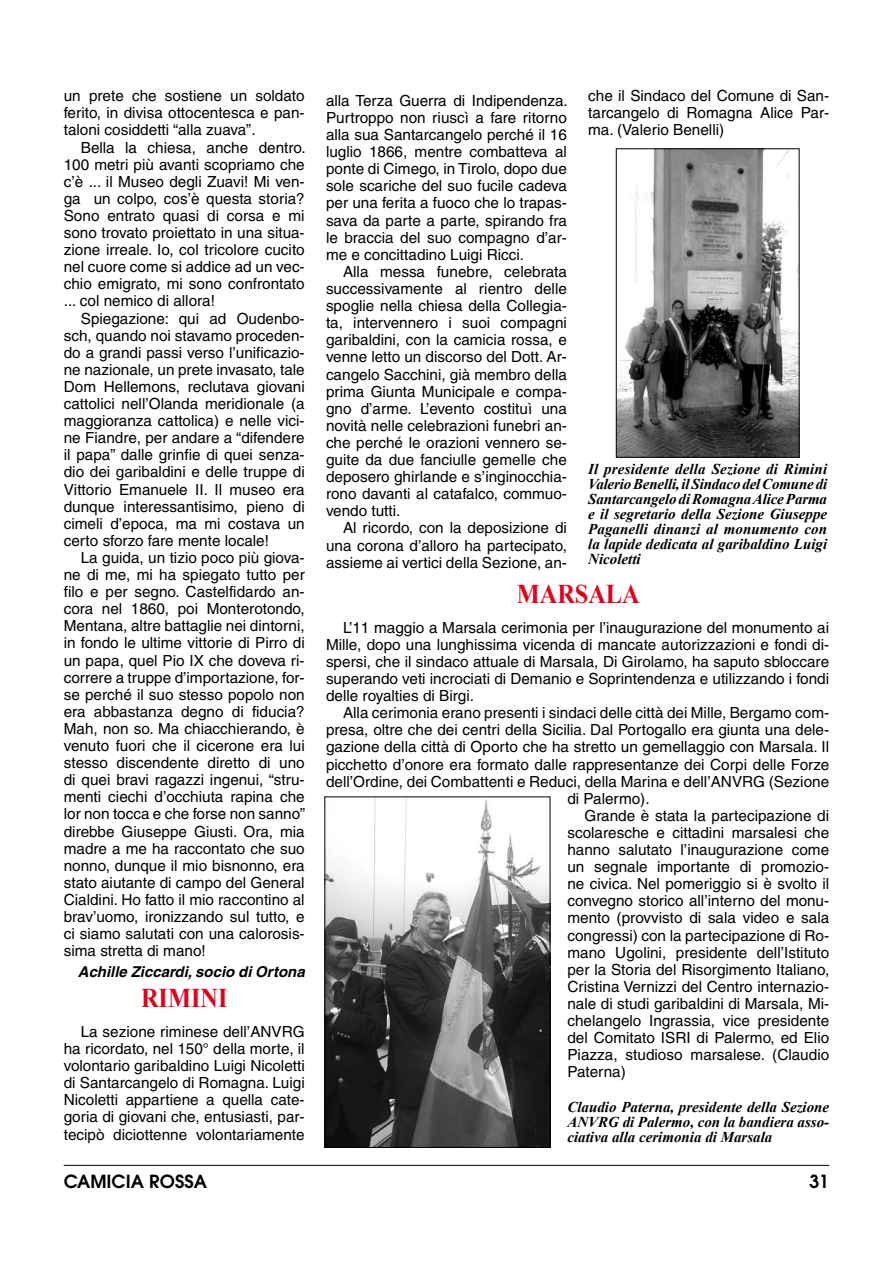
<style>
.page{position:relative;width:893px;height:1263px;background:#fff}
.page>*{position:absolute;margin:0;border:0;box-sizing:border-box;transform-origin:0 0}
.t1{font:700 27px "Times New Roman";color:#e2001a;scale:.9 1}
.t2{font:600 18px "Avant Garde";color:#000}
.t3{font:15.3px/17.1px "Helvetica";color:#000;text-align:justify}
.t4{font:italic 700 15px/15px "Times New Roman";color:#000;text-align:justify}
.t5{font:italic 700 15px "Helvetica";color:#000}
</style>
<div class="page">
<hr style="left:64px;top:1165px;width:765px;height:1px;background:#000">
<img style="left:618px;top:150px;width:179px;height:306px">
<div style="left:616px;top:148px;width:183px;height:310px;border:1px solid #000"></div>
<img style="left:326px;top:798px;width:222px;height:348px">
<div style="left:324px;top:796px;width:226px;height:352px;border:1px solid #000"></div>
<p class="t3" style="left:64px;top:87px;width:242px">un prete che sostiene un soldato ferito, in divisa ottocentesca e pan&shy;taloni cosiddetti “alla zuava”.</p>
<p class="t3" style="left:64px;top:139px;width:243px;text-indent:17px">Bella la chiesa, anche dentro.<br>100 metri più avanti scopriamo che c’è ... il Museo degli Zuavi! Mi ven&shy;ga un colpo, cos’è questa storia?<br>Sono entrato quasi di corsa e mi sono trovato proiettato in una situa&shy;zione irreale. Io, col tricolore cucito nel cuore come si addice ad un vec&shy;chio emigrato, mi sono confrontato ... col nemico di allora!</p>
<p class="t3" style="left:64px;top:310px;width:242px;text-indent:17px">Spiegazione: qui ad Oudenbo&shy;sch, quando noi stavamo proceden&shy;do a grandi passi verso l’unificazio&shy;ne nazionale, un prete invasato, tale Dom Hellemons, reclutava giovani cattolici nell’Olanda meridionale (a maggioranza cattolica) e nelle vici&shy;ne Fiandre, per andare a “difendere il papa” dalle grinfie di quei senza&shy;dio dei garibaldini e delle truppe di Vittorio Emanuele II. Il museo era dunque interessantisimo, pieno di cimeli d’epoca, ma mi costava un certo sforzo fare mente locale!</p>
<p class="t3" style="left:64px;top:549px;width:243px;text-indent:17px">La guida, un tizio poco più giova&shy;ne di me, mi ha spiegato tutto per filo e per segno. Castelfidardo an&shy;cora nel 1860, poi Monterotondo, Mentana, altre battaglie nei dintorni, in fondo le ultime vittorie di Pirro di un papa, quel Pio IX che doveva ri&shy;correre a truppe d’importazione, for&shy;se perché il suo stesso popolo non era abbastanza degno di fiducia?<br>Mah, non so. Ma chiacchierando, è venuto fuori che il cicerone era lui stesso discendente diretto di uno di quei bravi ragazzi ingenui, “stru&shy;menti ciechi d’occhiuta rapina che lor non tocca e che forse non sanno” direbbe Giuseppe Giusti. Ora, mia madre a me ha raccontato che suo nonno, dunque il mio bisnonno, era stato aiutante di campo del General Cialdini. Ho fatto il mio raccontino al brav’uomo, ironizzando sul tutto, e ci siamo salutati con una calorosis&shy;sima stretta di mano!</p>
<p class="t5" style="left:78px;top:963px;width:228px">Achille Ziccardi, socio di Ortona</p>
<h1 class="t1" style="left:141px;top:979px;width:97px">RIMINI</h1>
<p class="t3" style="left:64px;top:1023px;width:242px;text-indent:17px">La sezione riminese dell’ANVRG ha ricordato, nel 150° della morte, il volontario garibaldino Luigi Nicoletti di Santarcangelo di Romagna. Luigi Nicoletti appartiene a quella cate&shy;goria di giovani che, entusiasti, par&shy;tecipò diciottenne volontariamente</p>
<p class="t3" style="left:326px;top:92px;width:243px">alla Terza Guerra di Indipendenza.<br>Purtroppo non riuscì a fare ritorno alla sua Santarcangelo perché il 16 luglio 1866, mentre combatteva al ponte di Cimego, in Tirolo, dopo due sole scariche del suo fucile cadeva per una ferita a fuoco che lo trapas&shy;sava da parte a parte, spirando fra le braccia del suo compagno d’ar&shy;me e concittadino Luigi Ricci.</p>
<p class="t3" style="left:326px;top:263px;width:242px;text-indent:17px">Alla messa funebre, celebrata successivamente al rientro delle spoglie nella chiesa della Collegia&shy;ta, intervennero i suoi compagni garibaldini, con la camicia rossa, e venne letto un discorso del Dott. Ar&shy;cangelo Sacchini, già membro della prima Giunta Municipale e compa&shy;gno d’arme. L’evento costituì una novità nelle celebrazioni funebri an&shy;che perché le orazioni vennero se&shy;guite da due fanciulle gemelle che deposero ghirlande e s’inginocchia&shy;rono davanti al catafalco, commuo&shy;vendo tutti.</p>
<p class="t3" style="left:326px;top:519px;width:242px;text-indent:17px">Al ricordo, con la deposizione di una corona d’alloro ha partecipato, assieme ai vertici della Sezione, an-</p>
<p class="t3" style="left:588px;top:87px;width:242px">che il Sindaco del Comune di San&shy;tarcangelo di Romagna Alice Par&shy;ma. (Valerio Benelli)</p>
<p class="t4" style="left:588px;top:461px;width:241px">Il presidente della Sezione di Rimini Valerio Benelli, il Sindaco del Comune di Santarcangelo di Romagna Alice Parma e il segretario della Sezione Giuseppe Paganelli dinanzi al monumento con la lapide dedicata al garibaldino Luigi Nicoletti</p>
<h1 class="t1" style="left:517px;top:575px;width:138px">MARSALA</h1>
<p class="t3" style="left:326px;top:619px;width:505px;text-indent:17px">L’11 maggio a Marsala cerimonia per l’inaugurazione del monumento ai Mille, dopo una lunghissima vicenda di mancate autorizzazioni e fondi di&shy;spersi, che il sindaco attuale di Marsala, Di Girolamo, ha saputo sbloccare superando veti incrociati di Demanio e Soprintendenza e utilizzando i fondi delle royalties di Birgi.</p>
<p class="t3" style="left:343px;top:704px;width:488px">Alla cerimonia erano presenti i sindaci delle città dei Mille, Bergamo com-</p>
<p class="t3" style="left:326px;top:721px;width:505px">presa, oltre che dei centri della Sicilia. Dal Portogallo era giunta una dele-</p>
<p class="t3" style="left:326px;top:738px;width:505px">gazione della città di Oporto che ha stretto un gemellaggio con Marsala. Il</p>
<p class="t3" style="left:326px;top:755px;width:505px">picchetto d’onore era formato dalle rappresentanze dei Corpi delle Forze</p>
<p class="t3" style="left:326px;top:773px;width:505px">dell’Ordine, dei Combattenti e Reduci, della Marina e dell’ANVRG (Sezione</p>
<p class="t3" style="left:567px;top:790px;width:84px">di Palermo).</p>
<p class="t3" style="left:584px;top:807px;width:246px">Grande è stata la partecipazione di</p>
<p class="t3" style="left:567px;top:824px;width:263px">scolaresche e cittadini marsalesi che</p>
<p class="t3" style="left:567px;top:841px;width:263px">hanno salutato l’inaugurazione come</p>
<p class="t3" style="left:567px;top:858px;width:263px">un segnale importante di promozio-</p>
<p class="t3" style="left:567px;top:875px;width:263px">ne civica. Nel pomeriggio si è svolto il</p>
<p class="t3" style="left:567px;top:892px;width:263px">convegno storico all’interno del monu-</p>
<p class="t3" style="left:567px;top:909px;width:263px">mento (provvisto di sala video e sala</p>
<p class="t3" style="left:567px;top:926px;width:263px">congressi) con la partecipazione di Ro-</p>
<p class="t3" style="left:567px;top:944px;width:263px">mano Ugolini, presidente dell’Istituto</p>
<p class="t3" style="left:567px;top:961px;width:263px">per la Storia del Risorgimento Italiano,</p>
<p class="t3" style="left:567px;top:978px;width:263px">Cristina Vernizzi del Centro internazio-</p>
<p class="t3" style="left:567px;top:995px;width:263px">nale di studi garibaldini di Marsala, Mi-</p>
<p class="t3" style="left:567px;top:1012px;width:263px">chelangelo Ingrassia, vice presidente</p>
<p class="t3" style="left:567px;top:1029px;width:263px">del Comitato ISRI di Palermo, ed Elio</p>
<p class="t3" style="left:567px;top:1046px;width:263px">Piazza, studioso marsalese. (Claudio</p>
<p class="t3" style="left:567px;top:1063px;width:60px">Paterna)</p>
<p class="t4" style="left:567px;top:1099px;width:263px">Claudio Paterna, presidente della Sezione ANVRG di Palermo, con la bandiera asso&shy;ciativa alla cerimonia di Marsala</p>
<p class="t2" style="left:64px;top:1169px;width:145px">CAMICIA ROSSA</p>
<p class="t2" style="left:809px;top:1169px;width:22px">31</p>
</div>
